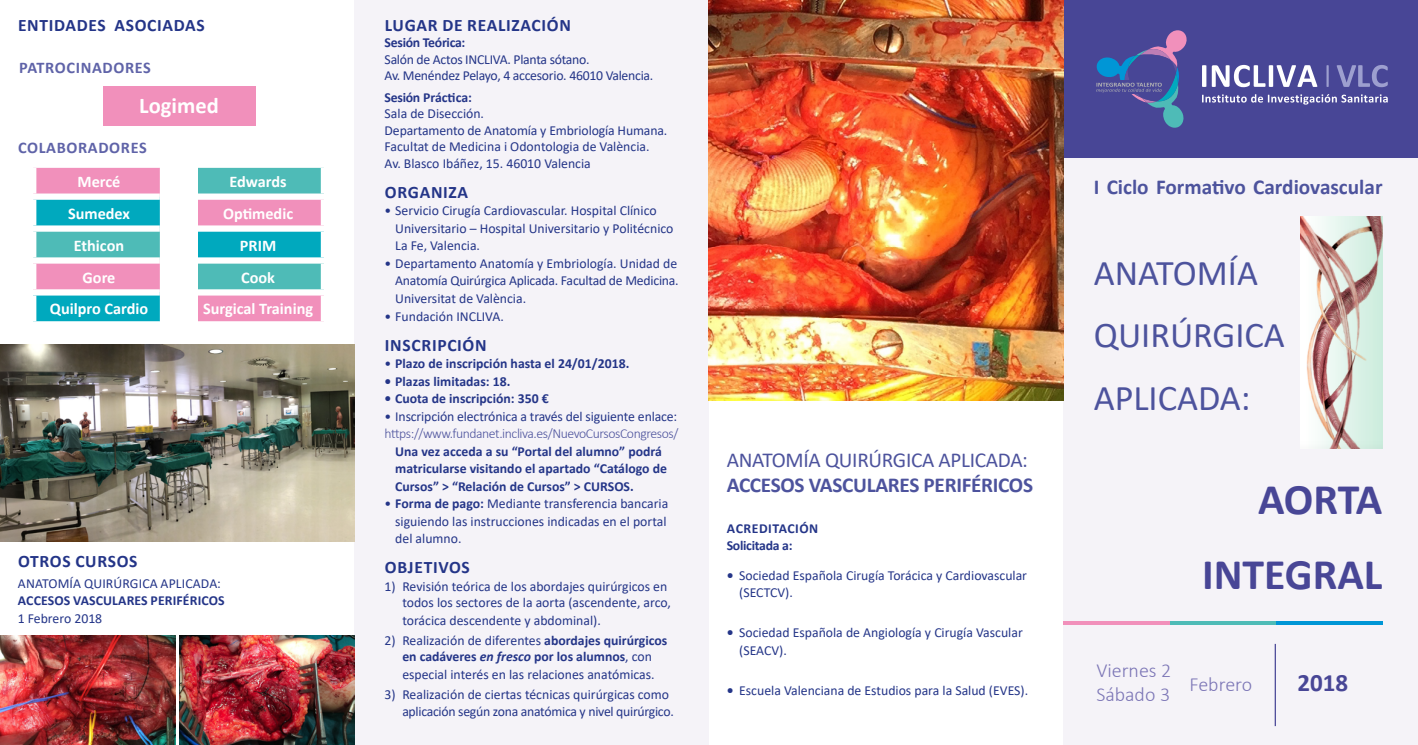
<style>
.page{position:relative;width:1418px;height:745px;background:#fff}
.page>*{position:absolute;margin:0;border:0;box-sizing:border-box;transform-origin:0 0}
.t1{font:700 43.75px/75px "Calibri";color:#484696}
.t2{font:36.25px/62.5px "Calibri";color:#4d539d}
.t3{font:700 25px "Calibri";color:#484696}
.t4{font:700 22.5px "Calibri";color:#fff}
.t5{font:700 21.25px "Calibri";color:#4d539d}
.t6{font:21.25px "Calibri";letter-spacing:-.015em;color:#4d539d}
.t7{font:300 20px/24px "Calibri";color:#7c76b6}
.t8{font:700 17.5px "Calibri";letter-spacing:.04em;color:#243588}
.t9{font:700 16.25px "Calibri";color:#fff}
.t10{font:700 16.25px "Calibri";letter-spacing:.04em;color:#5f63a8}
.t11{font:13.75px/17.5px "Calibri";color:#243588}
.t12{font:700 13.75px/17.5px "Calibri";color:#243588}
.t13{font:13.75px/16.5px "Calibri";letter-spacing:-.02em;color:#243588}
.t14{font:300 13.75px "Calibri";letter-spacing:-.03em;color:#4d539d}
.s1{font-weight:400}
.s2{font-weight:700}
.s3{font-weight:700;font-style:italic}
</style>
<div class="page">
<div style="left:354px;top:0;width:355px;height:744px;background:#f5f3f8"></div>
<div style="left:1063px;top:148px;width:354px;height:596px;background:#f5f3f8"></div>
<div style="left:1063px;top:0;width:354px;height:157px;background:#484696"></div>
<svg style="left:1202px;top:65px;width:115px;height:22px"></svg>
<svg style="left:1202px;top:94px;width:185px;height:10px"></svg>
<svg style="left:1326px;top:65px;width:2px;height:22px"></svg>
<svg style="left:1336px;top:65px;width:51px;height:22px"></svg>
<svg style="left:1096px;top:30px;width:91px;height:98px"></svg>
<hr style="left:1063px;top:621px;width:106px;height:4px;background:#f190bb">
<hr style="left:1169px;top:621px;width:107px;height:4px;background:#4ebbb7">
<hr style="left:1276px;top:621px;width:106px;height:4px;background:#0096d6">
<hr style="left:1274px;top:643px;width:1px;height:82px;background:#484696">
<img style="left:179px;top:635px;width:175px;height:109px">
<img style="left:709px;top:0;width:354px;height:400px">
<img style="left:0;top:635px;width:175px;height:109px">
<div style="left:103px;top:87px;width:152px;height:39px;background:#f190bb"></div>
<div style="left:198px;top:295px;width:123px;height:26px;background:#f190bb"></div>
<svg style="left:36px;top:168px;width:285px;height:121px;background:#68abbb"></svg>
<div style="left:33px;top:260px;width:146px;height:32px;background:#f190bb"></div>
<div style="left:33px;top:292px;width:146px;height:32px;background:#00a9be"></div>
<div style="left:30px;top:193px;width:130px;height:7px;background:#fff"></div>
<div style="left:197px;top:193px;width:130px;height:7px;background:#fff"></div>
<div style="left:30px;top:225px;width:130px;height:6px;background:#fff"></div>
<div style="left:197px;top:225px;width:130px;height:6px;background:#fff"></div>
<div style="left:30px;top:257px;width:130px;height:6px;background:#fff"></div>
<div style="left:30px;top:263px;width:6px;height:26px;background:#fff"></div>
<div style="left:197px;top:257px;width:130px;height:6px;background:#fff"></div>
<div style="left:30px;top:289px;width:130px;height:6px;background:#fff"></div>
<div style="left:30px;top:295px;width:6px;height:26px;background:#fff"></div>
<div style="left:30px;top:321px;width:149px;height:6px;background:#fff"></div>
<img style="left:0;top:344px;width:354px;height:196px">
<div style="left:160px;top:158px;width:37px;height:167px;background:#fff"></div>
<img style="left:1300px;top:217px;width:82px;height:231px">
<p class="t8" style="left:18px;top:13px;width:42px">ENTIDADE</p>
<p class="t8" style="left:98px;top:13px;width:61px">S ASOCIADA</p>
<p class="t8" style="left:196px;top:13px;width:10px">S</p>
<p class="t10" style="left:19px;top:56px;width:58px">PATROCINAD</p>
<p class="t10" style="left:113px;top:56px;width:39px">ORES</p>
<h3 class="t4" style="left:139px;top:89px;width:81px">Logimed</h3>
<p class="t10" style="left:18px;top:136px;width:71px">COLABORAD</p>
<p class="t10" style="left:109px;top:136px;width:39px">ORES</p>
<p class="t9" style="left:78px;top:170px;width:44px">Mercé</p>
<p class="t9" style="left:229px;top:170px;width:59px">Edwards</p>
<p class="t9" style="left:68px;top:202px;width:63px">Sumedex</p>
<p class="t9" style="left:223px;top:202px;width:72px">Optimedic</p>
<p class="t9" style="left:74px;top:233px;width:52px">Ethicon</p>
<p class="t9" style="left:240px;top:233px;width:38px">PRIM</p>
<p class="t9" style="left:83px;top:265px;width:34px">Gore</p>
<p class="t9" style="left:241px;top:265px;width:35px">Cook</p>
<p class="t9" style="left:50px;top:297px;width:100px">Quilpro Cardio</p>
<p class="t9" style="left:203px;top:297px;width:111px">Surgical Training</p>
<p class="t8" style="left:18px;top:548px;width:69px">OTROS CUR</p>
<p class="t8" style="left:108px;top:548px;width:31px">SOS</p>
<p class="t11" style="left:18px;top:574px;width:204px">ANATOMÍA QUIRÚRGICA APLICADA:</p>
<p class="t12" style="left:18px;top:591px;width:9px">ACCE</p>
<p class="t12" style="left:48px;top:591px;width:178px">SOS VASCU LARES PERI FÉRICOS</p>
<p class="t11" style="left:18px;top:608px;width:86px">1 Febrero 2018</p>
<p class="t8" style="left:385px;top:13px;width:187px">Lugar de realización</p>
<p class="t12" style="left:384px;top:34px;width:82px">Sesión Teórica:</p>
<p class="t13" style="left:384px;top:51px;width:270px">Salón de Actos INCLIVA. Planta sótano.<br>Av. Menéndez Pelayo, 4 accesorio. 46010 Valencia.</p>
<p class="t12" style="left:384px;top:88px;width:89px">Sesión Práctica:</p>
<p class="t11" style="left:384px;top:105px;width:284px;line-height:16.5px">Sala de Disección.<br>Departamento de Anatomía y Embriología Humana.<br>Facultat de Medicina i Odontologia de València.<br>Av. Blasco Ibáñez, 15. 46010 Valencia</p>
<p class="t8" style="left:385px;top:179px;width:24px">ORGANIZA</p>
<p class="t11" style="left:395px;top:201px;width:280px;text-indent:-11px">• Servicio Cirugía Cardiovascular. Hospital Clínico<br>Universitario – Hospital Universitario y Politécnico<br>La Fe, Valencia.</p>
<p class="t11" style="left:395px;top:254px;width:285px;text-align:justify;text-indent:-11px">• Departamento Anatomía y Embriología. Unidad de Anatomía Quirúrgica Aplicada. Facultad de Medicina.<br>Universitat de València.</p>
<p class="t11" style="left:384px;top:306px;width:121px">• Fundación INCLIVA.</p>
<p class="t8" style="left:385px;top:332px;width:73px">INSCRI PCIÓN</p>
<p class="t12" style="left:384px;top:354px;width:246px"><span class="s1">•</span> Plazo de inscripción hasta el 24/01/2018.</p>
<p class="t12" style="left:384px;top:372px;width:127px">• Plazas limitadas: 18.</p>
<p class="t12" style="left:384px;top:389px;width:166px">• Cuota de inscripción: 350 €</p>
<p class="t11" style="left:384px;top:406px;width:294px">• Inscripción electrónica a través del siguiente enlace:</p>
<p class="t14" style="left:384px;top:425px;width:295px">https://www.fundanet.incliva.es/NuevoCursosCongresos/</p>
<p class="t12" style="left:395px;top:442px;width:273px">Una vez acceda a su “Portal del alumno” podrá matricularse visitando el apartado “Catálogo de<br>Cursos” &gt; “Relación de Cursos” &gt; CURSOS.</p>
<p class="t11" style="left:395px;top:494px;width:274px;text-indent:-11px">• <span class="s2">Forma de pago:</span> Mediante transferencia bancaria siguiendo las instrucciones indicadas en el portal del alumno.</p>
<p class="t8" style="left:385px;top:554px;width:86px">OBJETIVOS</p>
<p class="t11" style="left:402px;top:577px;width:270px;line-height:17px;text-indent:-18px">1) Revisión teórica de los abordajes quirúrgicos en todos los sectores de la aorta (ascendente, arco, torácica descendente y abdominal).</p>
<p class="t11" style="left:384px;top:631px;width:284px;line-height:17px;text-align:center">2) Realización de diferentes <span class="s2">abordajes quirúrgicos en cadáveres</span> <span class="s3">en fresco</span> <span class="s2">por los alumnos</span>, con especial interés en las relaciones anatómicas.</p>
<p class="t13" style="left:402px;top:684px;width:273px;line-height:17.5px;text-indent:-18px">3) Realización de ciertas técnicas quirúrgicas como aplicación según zona anatómica y nivel quirúrgico.</p>
<h3 class="t6" style="left:726px;top:444px;width:303px">ANATOMÍA QUIRÚRGICA APLICADA:</h3>
<h3 class="t5" style="left:726px;top:469px;width:12px">ACCE</h3>
<h3 class="t5" style="left:770px;top:469px;width:264px">SOS VASCU LARES PERI FÉRICOS</h3>
<p class="t12" style="left:727px;top:519px;width:9px">ACREDI</p>
<p class="t12" style="left:726px;top:520px;width:67px;line-height:16.5px;text-indent:46px">TACIÓN<br>Solicitada a:</p>
<p class="t11" style="left:739px;top:566px;width:289px;text-indent:-12px"><span class="s2">•</span> Sociedad Española Cirugía Torácica y Cardiovascular (SECTCV).</p>
<p class="t11" style="left:739px;top:623px;width:285px;text-indent:-12px"><span class="s2">•</span> Sociedad Española de Angiología y Cirugía Vascular (SEACV).</p>
<p class="t11" style="left:726px;top:681px;width:303px"><span class="s2">•</span> Escuela Valenciana de Estudios para la Salud (EVES).</p>
<h3 class="t5" style="left:1093px;top:172px;width:290px">I Ciclo Formativo Cardiovascular</h3>
<h2 class="t2" style="left:1093px;top:240px;width:193px">ANATOMÍA<br>QUIRÚRGICA<br>APLICADA:</h2>
<h1 class="t1" style="left:1201px;top:460px;width:181px;text-indent:56px">AORTA<br>INTEGRA</h1>
<h1 class="t1" style="left:1363px;top:535px;width:20px">L</h1>
<h3 class="t7" style="left:1096px;top:657px;width:76px">Viernes 2<br>Sábado 3</h3>
<h3 class="t7" style="left:1189px;top:671px;width:64px">Febrero</h3>
<h3 class="t3" style="left:1297px;top:664px;width:52px">2018</h3>
</div>
